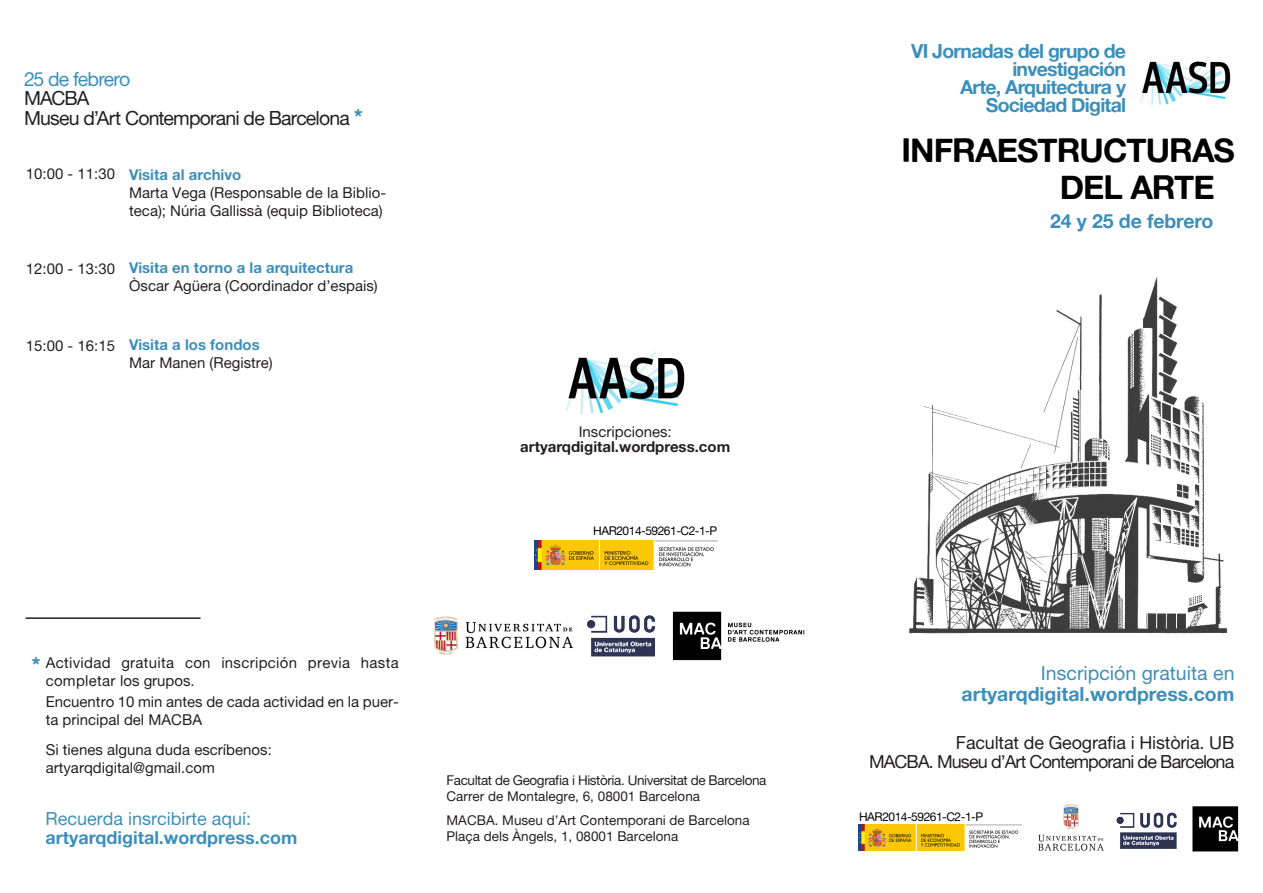
<style>
.page{position:relative;width:1263px;height:893px;background:#fff}
.page>*{position:absolute;margin:0;border:0;box-sizing:border-box;transform-origin:0 0}
.t1{font:33px "Alte Haas Grotesk Bold";letter-spacing:-.03em;color:#000}
.t2{font:19.5px/18px "Alte Haas Grotesk Bold";letter-spacing:-.04em;color:#3c8fba;text-align:right}
.t3{font:19.5px/19.5px "Alte Haas Grotesk";letter-spacing:-.045em;color:#231f20}
.t4{font:19.5px "Alte Haas Grotesk Bold";color:#3c8fba}
.t5{font:19.5px "Alte Haas Grotesk";color:#3c8fba}
.t6{font:19.5px "Alte Haas Grotesk Bold";letter-spacing:-.005em;color:#3c8fba}
.t7{font:19.5px "Alte Haas Grotesk";letter-spacing:-.045em;color:#3c8fba}
.t8{font:18px/19.5px "Alte Haas Grotesk";letter-spacing:-.05em;color:#231f20;text-align:right}
.t9{font:18px "Alte Haas Grotesk Bold";color:#3c8fba}
.t10{font:18px "Alte Haas Grotesk";color:#3c8fba}
.t11{font:15px/18px "Alte Haas Grotesk";color:#231f20}
.t12{font:15px/18px "Alte Haas Grotesk";letter-spacing:.02em;color:#231f20}
.t13{font:15px "Alte Haas Grotesk Bold";color:#3c8fba}
.t14{font:15px "Alte Haas Grotesk Bold";color:#231f20}
.t15{font:13.5px/16.2px "Alte Haas Grotesk";letter-spacing:-.03em;color:#231f20}
.t16{font:13.5px/16.2px "Alte Haas Grotesk";color:#231f20}
.t17{font:12px "Alte Haas Grotesk";letter-spacing:-.04em;color:#000}
.s1{font-family:"Alte Haas Grotesk Bold";font-size:22.5px;color:#3c8fba}
</style>
<div class="page">
<img style="left:565px;top:351px;width:120px;height:64px">
<img style="left:535px;top:540px;width:182px;height:29px">
<hr style="left:26px;top:617px;width:175px;height:2px;background:#231f20">
<img style="left:587px;top:615px;width:68px;height:42px">
<img style="left:1116px;top:812px;width:61px;height:37px">
<img style="left:434px;top:616px;width:139px;height:39px">
<img style="left:909px;top:277px;width:319px;height:357px">
<img style="left:1140px;top:56px;width:91px;height:49px">
<img style="left:859px;top:825px;width:162px;height:25px">
<img style="left:672px;top:611px;width:133px;height:50px">
<img style="left:1192px;top:806px;width:47px;height:46px">
<img style="left:1038px;top:804px;width:66px;height:47px">
<h2 class="t7" style="left:24px;top:67px;width:108px">25 de febrero</h2>
<h2 class="t3" style="left:24px;top:88px;width:340px">MACBA<br>Museu d’Art Contemporani de Barcelona <span class="s1">*</span></h2>
<p class="t11" style="left:26px;top:165px;width:91px">10:00 - 11:30</p>
<p class="t13" style="left:129px;top:165px;width:114px">Visita al archivo</p>
<p class="t11" style="left:129px;top:183px;width:258px">Marta Vega (Responsable de la Biblio&shy;teca); Núria Gallissà (equip Biblioteca)</p>
<p class="t11" style="left:26px;top:260px;width:91px">12:00 - 13:30</p>
<p class="t13" style="left:129px;top:259px;width:226px">Visita en torno a la arquitectura</p>
<p class="t11" style="left:129px;top:277px;width:250px">Òscar Agüera (Coordinador d’espais)</p>
<p class="t11" style="left:26px;top:336px;width:91px">15:00 - 16:15</p>
<p class="t13" style="left:129px;top:336px;width:132px">Visita a los fondos</p>
<p class="t11" style="left:129px;top:354px;width:145px">Mar Manen (Registre)</p>
<p class="t11" style="left:579px;top:422px;width:95px">Inscripciones:</p>
<p class="t14" style="left:520px;top:437px;width:211px">artyarqdigital.wordpress.com</p>
<p class="t17" style="left:593px;top:524px;width:126px">HAR2014-59261-C2-1-P</p>
<p class="t12" style="left:46px;top:653px;width:355px;text-indent:-14px"><span class="s1">*</span> Actividad gratuita con inscripción previa hasta completar los grupos.</p>
<p class="t11" style="left:46px;top:692px;width:355px">Encuentro 10 min antes de cada actividad en la puer&shy;ta principal del MACBA</p>
<p class="t11" style="left:46px;top:741px;width:228px">Si tienes alguna duda escríbenos: artyarqdigital@gmail.com</p>
<p class="t10" style="left:45px;top:807px;width:207px">Recuerda insrcibirte aquí:</p>
<p class="t9" style="left:45px;top:827px;width:253px">artyarqdigital.wordpress.com</p>
<p class="t15" style="left:446px;top:772px;width:321px">Facultat de Geografia i Història. Universitat de Barcelona<br>Carrer de Montalegre, 6, 08001 Barcelona</p>
<p class="t16" style="left:446px;top:812px;width:305px">MACBA. Museu d’Art Contemporani de Barcelona<br>Plaça dels Àngels, 1, 08001 Barcelona</p>
<h2 class="t2" style="left:911px;top:41px;width:216px">VI Jornadas del grupo de investigación<br>Arte, Arquitectura y<br>Sociedad Digital</h2>
<h1 class="t1" style="left:901px;top:130px;width:335px">INFRAESTRUCTURAS</h1>
<h1 class="t1" style="left:1060px;top:167px;width:157px">DEL ARTE</h1>
<h2 class="t6" style="left:1050px;top:209px;width:165px">24 y 25 de febrero</h2>
<h2 class="t5" style="left:1041px;top:662px;width:195px">Inscripción gratuita en</h2>
<h2 class="t4" style="left:961px;top:682px;width:274px">artyarqdigital.wordpress.com</h2>
<p class="t8" style="left:869px;top:732px;width:367px">Facultat de Geografia i Història. UB<br>MACBA. Museu d’Art Contemporani de Barcelona</p>
<p class="t17" style="left:859px;top:809px;width:126px">HAR2014-59261-C2-1-P</p>
</div>
